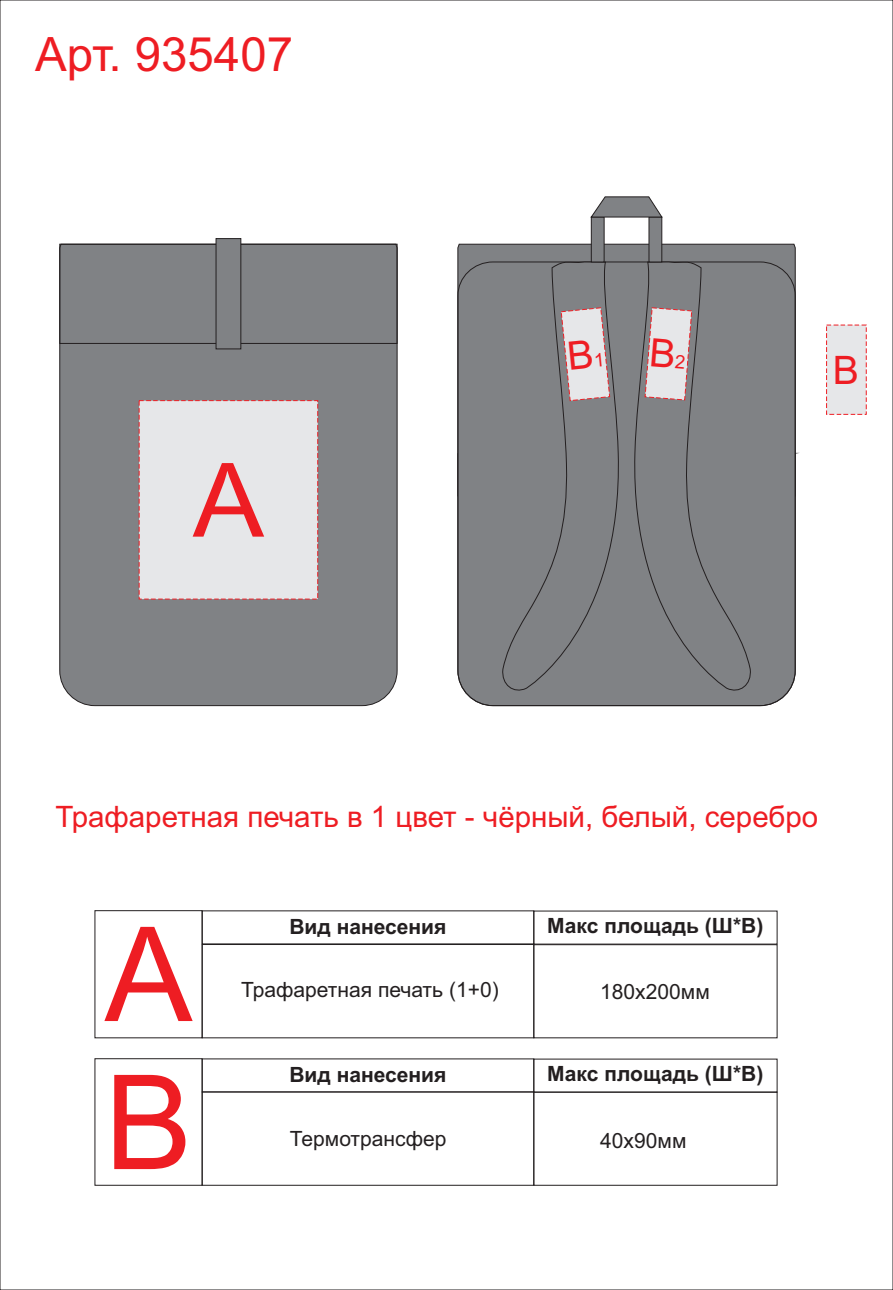
<style>
.page{position:relative;width:893px;height:1290px;background:#fff}
.page>*{position:absolute;margin:0;border:0;box-sizing:border-box;transform-origin:0 0}
.t1{font:131.49px/148px "Arial";color:#ee1d23}
.t2{font:102.69px "Arial";color:#ee1d23;scale:1.04 1}
.t3{font:47.39px "Arial";color:#ee1d23}
.t4{font:39.23px "Arial";color:#ee1d23}
.t5{font:29.5px "Arial";color:#ee1d23}
.t6{font:700 21.04px "Arial";color:#231f20}
.t7{font:21.04px "Arial";color:#231f20}
</style>
<div class="page">
<div style="left:60px;top:246px;width:337px;height:460px;background:#808285"></div>
<div style="left:202px;top:1058px;width:332px;height:34px;border:1px solid #231f20"></div>
<div style="left:202px;top:944px;width:332px;height:94px;border:1px solid #231f20"></div>
<div style="left:534px;top:944px;width:243px;height:94px;border:1px solid #231f20"></div>
<div style="left:534px;top:1092px;width:243px;height:93px;border:1px solid #231f20"></div>
<svg style="left:826px;top:325px;width:41px;height:90px;background:#e6dee0"></svg>
<div style="left:60px;top:244px;width:337px;height:99px;border:1px solid #231f20"></div>
<svg style="left:216px;top:238px;width:25px;height:111px;background:#7a7b7e"></svg>
<svg style="left:458px;top:244px;width:337px;height:18px;background:#7b7d80"></svg>
<div style="left:458px;top:262px;width:337px;height:444px;background:#808285"></div>
<div style="left:630px;top:259px;width:122px;height:435px;background:#808285"></div>
<div style="left:501px;top:259px;width:122px;height:435px;background:#808285"></div>
<svg style="left:591px;top:197px;width:71px;height:65px"></svg>
<div style="left:139px;top:400px;width:179px;height:199px;background:#e6e7e9"></div>
<svg style="left:561px;top:307px;width:49px;height:94px;background:#cfc8ca"></svg>
<svg style="left:645px;top:302px;width:47px;height:98px;background:#cfc9cb"></svg>
<h3 class="t3" style="left:35px;top:37px;width:259px">Арт. 935407</h3>
<h2 class="t2" style="left:193px;top:462px;width:70px">А</h2>
<h3 class="t4" style="left:833px;top:355px;width:28px">В</h3>
<h3 class="t5" style="left:55px;top:806px;width:764px">Трафаретная печать в 1 цвет - чёрный, белый, серебро</h3>
<h1 class="t1" style="left:105px;top:913px;width:89px">А<br>В</h1>
<p class="t6" style="left:289px;top:919px;width:159px">Вид нанесения</p>
<p class="t7" style="left:241px;top:981px;width:259px">Трафаретная печать (1+0)</p>
<p class="t6" style="left:289px;top:1067px;width:159px">Вид нанесения</p>
<p class="t7" style="left:290px;top:1131px;width:158px">Термотрансфер</p>
<p class="t6" style="left:547px;top:918px;width:218px">Макс площадь (Ш*В)</p>
<p class="t7" style="left:600px;top:983px;width:111px">180х200мм</p>
<p class="t6" style="left:547px;top:1066px;width:218px">Макс площадь (Ш*В)</p>
<p class="t7" style="left:600px;top:1133px;width:88px">40х90мм</p>
</div>
